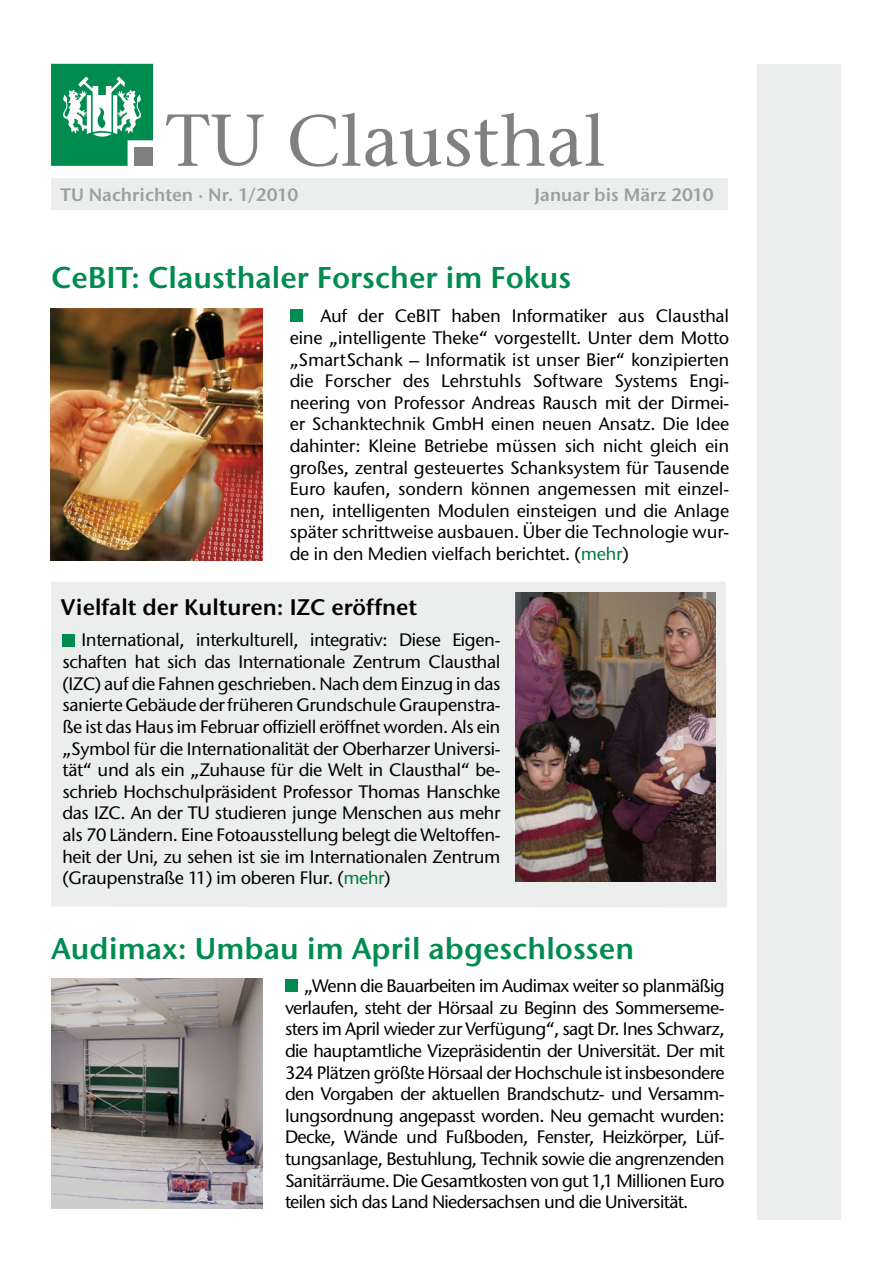
<style>
.page{position:relative;width:893px;height:1263px;background:#fff}
.page>*{position:absolute;margin:0;border:0;box-sizing:border-box;transform-origin:0 0}
.t1{font:600 30px "Stone Sans ITC Std";color:#008c4f}
.t2{font:600 22.5px "Stone Sans ITC Std";color:#000}
.t3{font:500 18px/21.6px "Stone Sans ITC Std";letter-spacing:-.02em;color:#000;text-align:justify}
.t4{font:600 18px "Stone Sans ITC Std";color:#9c9e9f}
.s1{color:#007d40}
</style>
<div class="page">
<div style="left:51px;top:582px;width:676px;height:326px;background:#eceded"></div>
<div style="left:758px;top:65px;width:83px;height:1155px;background:#eceded"></div>
<div style="left:290px;top:310px;width:13px;height:12px;background:#008c4f"></div>
<div style="left:62px;top:634px;width:13px;height:12px;background:#008c4f"></div>
<div style="left:285px;top:979px;width:13px;height:13px;background:#008c4f"></div>
<div style="left:51px;top:179px;width:676px;height:31px;background:#eceded"></div>
<svg style="left:51px;top:64px;width:102px;height:102px"></svg>
<svg style="left:166px;top:114px;width:98px;height:52px"></svg>
<svg style="left:290px;top:113px;width:151px;height:54px"></svg>
<svg style="left:447px;top:113px;width:157px;height:54px"></svg>
<img style="left:51px;top:309px;width:211px;height:252px">
<img style="left:51px;top:978px;width:211px;height:230px">
<img style="left:516px;top:592px;width:199px;height:289px">
<p class="t4" style="left:61px;top:183px;width:239px">TU Nachrichten · Nr. 1/2010</p>
<p class="t4" style="left:535px;top:183px;width:181px">Januar bis März 2010</p>
<h1 class="t1" style="left:51px;top:259px;width:522px">CeBIT: Clausthaler Forscher im Fokus</h1>
<p class="t3" style="left:290px;top:305px;width:441px;text-indent:31px">Auf der CeBIT haben Informatiker aus Clausthal eine „intelligente Theke“ vorgestellt. Unter dem Motto „SmartSchank – Informatik ist unser Bier“ konzipierten die Forscher des Lehrstuhls Software Systems Engi&shy;neering von Professor Andreas Rausch mit der Dirmei&shy;er Schanktechnik GmbH einen neuen Ansatz. Die Idee dahinter: Kleine Betriebe müssen sich nicht gleich ein großes, zentral gesteuertes Schanksystem für Tausende Euro kaufen, sondern können angemessen mit einzel&shy;nen, intelligenten Modulen einsteigen und die Anlage später schrittweise ausbauen. Über die Technologie wur&shy;de in den Medien vielfach berichtet. (<span class="s1">mehr</span>)</p>
<p class="t2" style="left:61px;top:593px;width:358px">Vielfalt der Kulturen: IZC eröffnet</p>
<p class="t3" style="left:62px;top:629px;width:440px;text-indent:19px">International, interkulturell, integrativ: Diese Eigen&shy;schaften hat sich das Internationale Zentrum Clausthal (IZC) auf die Fahnen geschrieben. Nach dem Einzug in das sanierte Gebäude der früheren Grundschule Graupenstra&shy;ße ist das Haus im Februar offiziell eröffnet worden. Als ein „Symbol für die Internationalität der Oberharzer Universi&shy;tät“ und als ein „Zuhause für die Welt in Clausthal“ be&shy;schrieb Hochschulpräsident Professor Thomas Hanschke das IZC. An der TU studieren junge Menschen aus mehr als 70 Ländern. Eine Fotoausstellung belegt die Weltoffen&shy;heit der Uni, zu sehen ist sie im Internationalen Zentrum (Graupenstraße 11) im oberen Flur. (<span class="s1">mehr</span>)</p>
<h1 class="t1" style="left:51px;top:930px;width:585px">Audimax: Umbau im April abgeschlossen</h1>
<p class="t3" style="left:285px;top:975px;width:441px;text-indent:19px">„Wenn die Bauarbeiten im Audimax weiter so planmäßig verlaufen, steht der Hörsaal zu Beginn des Sommerseme&shy;sters im April wieder zur Verfügung“, sagt Dr. Ines Schwarz, die hauptamtliche Vizepräsidentin der Universität. Der mit 324 Plätzen größte Hörsaal der Hochschule ist insbesondere den Vorgaben der aktuellen Brandschutz- und Versamm&shy;lungsordnung angepasst worden. Neu gemacht wurden:<br>Decke, Wände und Fußboden, Fenster, Heizkörper, Lüf&shy;tungsanlage, Bestuhlung, Technik sowie die angrenzenden Sanitärräume. Die Gesamtkosten von gut 1,1 Millionen Euro teilen sich das Land Niedersachsen und die Universität.</p>
</div>
